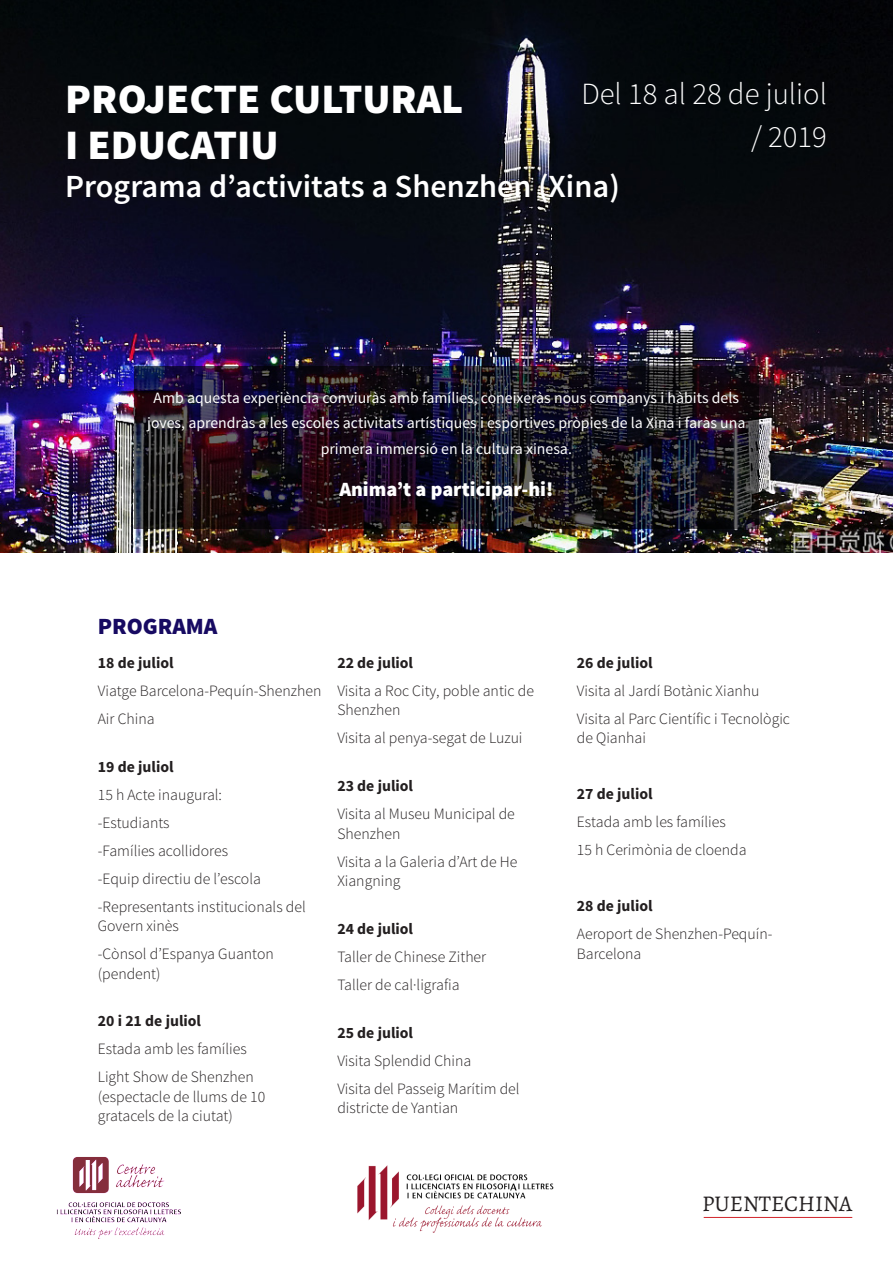
<style>
.page{position:relative;width:893px;height:1263px;background:#fff}
.page>*{position:absolute;margin:0;border:0;box-sizing:border-box;transform-origin:0 0}
.t1{font:900 42px "Source Sans Pro";color:#fff}
.t2{font:600 32.25px "Source Sans Pro";color:#fff}
.t3{font:300 30.75px "Source Sans Pro";color:#fff}
.t4{font:900 23.25px "Source Sans Pro";color:#170a62}
.t5{font:22.5px "Alegreya SC";color:#231f20}
.t6{font:900 20.25px "Source Sans Pro";color:#fff}
.t7{font:300 15.75px/19.5px "Source Sans Pro";color:#231f20}
.t8{font:15.75px/25.5px "Source Sans Pro";color:#fff;text-align:center}
.t9{font:700 15.75px "Source Sans Pro";color:#231f20}
</style>
<div class="page">
<img style="left:0;top:0;width:893px;height:553px">
<img style="left:134px;top:366px;width:625px;height:162px">
<img style="left:357px;top:1165px;width:197px;height:68px">
<img style="left:56px;top:1157px;width:125px;height:82px">
<hr style="left:704px;top:1217px;width:148px;height:1px;background:#d1232a">
<p class="t1" style="left:65px;top:71px;width:400px">PROJECTE CULTURAL</p>
<p class="t1" style="left:65px;top:118px;width:215px">I EDUCATIU</p>
<p class="t3" style="left:581px;top:76px;width:247px">Del 18 al 28 de juliol</p>
<p class="t3" style="left:751px;top:118px;width:78px">/ 2019</p>
<p class="t2" style="left:65px;top:166px;width:556px">Programa d’activitats a Shenzhen (Xina)</p>
<p class="t8" style="left:147px;top:385px;width:600px">Amb aquesta experiència conviuràs amb famílies, coneixeràs nous companys i hàbits dels joves, aprendràs a les escoles activitats artístiques i esportives pròpies de la Xina i faràs una primera immersió en la cultura xinesa.</p>
<p class="t6" style="left:339px;top:476px;width:215px">Anima’t a participar-hi!</p>
<p class="t4" style="left:98px;top:611px;width:121px">PROGRAMA</p>
<p class="t9" style="left:98px;top:652px;width:77px">18 de juliol</p>
<p class="t7" style="left:98px;top:681px;width:225px">Viatge Barcelona-Pequín-Shenzhen</p>
<p class="t7" style="left:98px;top:709px;width:58px">Air China</p>
<p class="t9" style="left:98px;top:756px;width:77px">19 de juliol</p>
<p class="t7" style="left:98px;top:785px;width:126px">15 h Acte inaugural:</p>
<p class="t7" style="left:98px;top:813px;width:73px">-Estudiants</p>
<p class="t7" style="left:98px;top:841px;width:132px">-Famílies acollidores</p>
<p class="t7" style="left:98px;top:869px;width:165px">-Equip directiu de l’escola</p>
<p class="t7" style="left:98px;top:897px;width:209px">-Representants institucionals del<br>Govern xinès</p>
<p class="t7" style="left:98px;top:944px;width:177px">-Cònsol d’Espanya Guanton (pendent)</p>
<p class="t9" style="left:98px;top:1011px;width:105px">20 i 21 de juliol</p>
<p class="t7" style="left:98px;top:1039px;width:150px">Estada amb les famílies</p>
<p class="t7" style="left:98px;top:1067px;width:169px">Light Show de Shenzhen (espectacle de llums de 10 gratacels de la ciutat)</p>
<p class="t9" style="left:337px;top:652px;width:77px">22 de juliol</p>
<p class="t7" style="left:337px;top:681px;width:198px">Visita a Roc City, poble antic de<br>Shenzhen</p>
<p class="t7" style="left:337px;top:728px;width:187px">Visita al penya-segat de Luzui</p>
<p class="t9" style="left:337px;top:776px;width:77px">23 de juliol</p>
<p class="t7" style="left:337px;top:804px;width:179px">Visita al Museu Municipal de<br>Shenzhen</p>
<p class="t7" style="left:337px;top:852px;width:182px">Visita a la Galeria d’Art de He<br>Xiangning</p>
<p class="t9" style="left:337px;top:918px;width:77px">24 de juliol</p>
<p class="t7" style="left:337px;top:947px;width:150px">Taller de Chinese Zither</p>
<p class="t7" style="left:337px;top:975px;width:124px">Taller de cal·ligrafia</p>
<p class="t9" style="left:337px;top:1022px;width:77px">25 de juliol</p>
<p class="t7" style="left:337px;top:1051px;width:135px">Visita Splendid China</p>
<p class="t7" style="left:337px;top:1079px;width:184px">Visita del Passeig Marítim del districte de Yantian</p>
<p class="t9" style="left:577px;top:652px;width:77px">26 de juliol</p>
<p class="t7" style="left:577px;top:681px;width:184px">Visita al Jardí Botànic Xianhu</p>
<p class="t7" style="left:577px;top:709px;width:215px">Visita al Parc Científic i Tecnològic de Qianhai</p>
<p class="t9" style="left:577px;top:784px;width:77px">27 de juliol</p>
<p class="t7" style="left:577px;top:812px;width:150px">Estada amb les famílies</p>
<p class="t7" style="left:577px;top:840px;width:171px">15 h Cerimònia de cloenda</p>
<p class="t9" style="left:577px;top:896px;width:77px">28 de juliol</p>
<p class="t7" style="left:577px;top:924px;width:197px">Aeroport de Shenzhen-Pequín-<br>Barcelona</p>
<p class="t5" style="left:702px;top:1188px;width:152px">PUENTECHINA</p>
</div>
